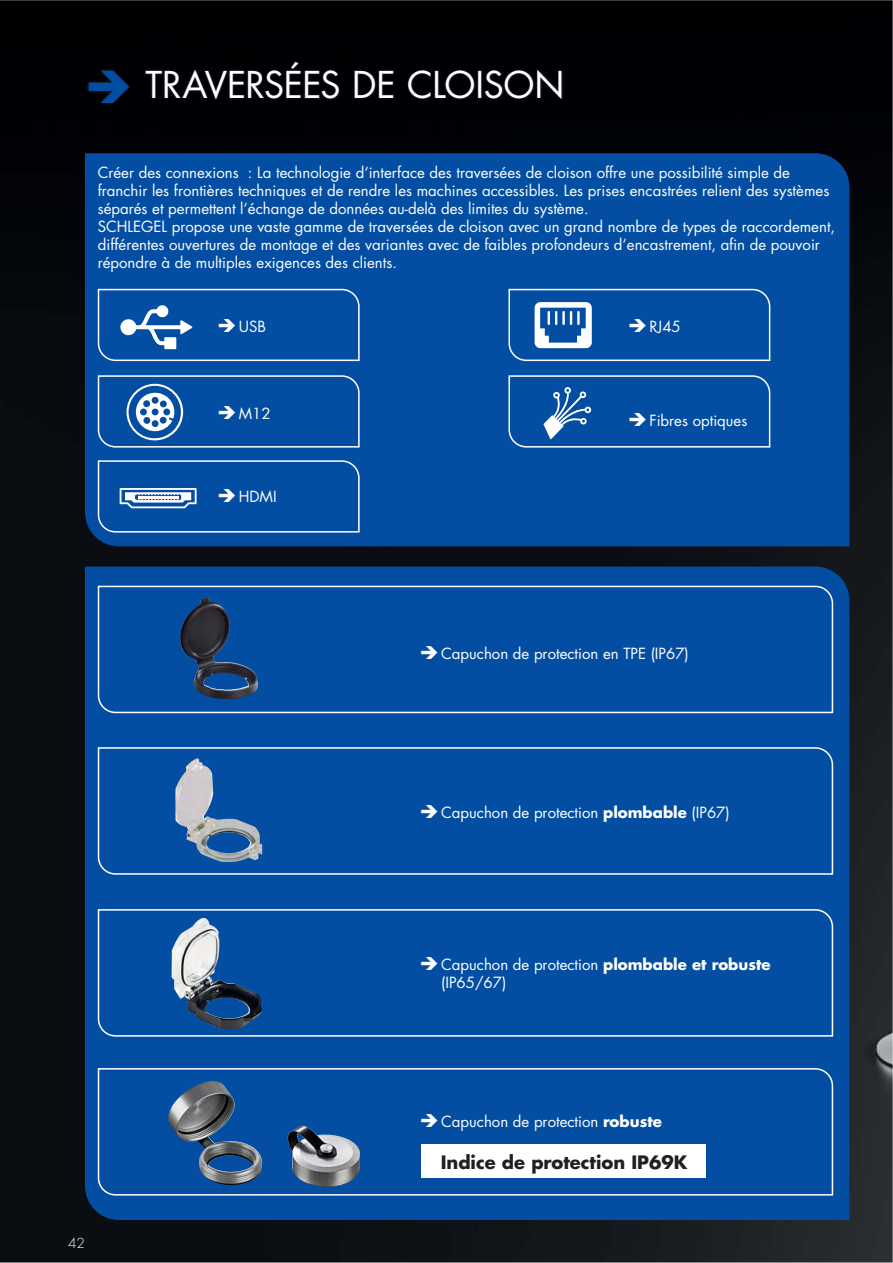
<style>
.page{position:relative;width:893px;height:1263px;background:#fff}
.page>*{position:absolute;margin:0;border:0;box-sizing:border-box;transform-origin:0 0}
.t1{font:36px "Futura Std";letter-spacing:-.01em;color:#fff}
.t2{font:700 18px "Futura Std";color:#231f20}
.t3{font:15px/18px "Futura Std";color:#fff}
.t4{font:300 13.5px "Futura Std";color:#fff}
.s1{font-weight:700}
</style>
<div class="page">
<img style="left:0;top:0;width:893px;height:1263px">
<div style="left:85px;top:567px;width:764px;height:653px;background:#034ea2"></div>
<div style="left:85px;top:153px;width:764px;height:393px;background:#034ea2"></div>
<img style="left:85px;top:67px;width:47px;height:39px">
<div style="left:97px;top:746px;width:737px;height:129px;background:#034ea2"></div>
<div style="left:97px;top:908px;width:737px;height:129px;background:#034ea2"></div>
<div style="left:97px;top:1067px;width:737px;height:129px;background:#034ea2"></div>
<div style="left:97px;top:585px;width:737px;height:129px;background:#034ea2"></div>
<img style="left:175px;top:758px;width:87px;height:106px">
<img style="left:180px;top:598px;width:80px;height:101px">
<img style="left:172px;top:918px;width:90px;height:113px">
<img style="left:167px;top:1081px;width:193px;height:107px">
<img style="left:142px;top:59px;width:424px;height:44px">
<div style="left:421px;top:1144px;width:284px;height:34px;background:#fff"></div>
<svg style="left:89px;top:70px;width:40px;height:33px"></svg>
<svg style="left:421px;top:645px;width:17px;height:14px"></svg>
<svg style="left:97px;top:288px;width:263px;height:74px;background:#1b5eaa"></svg>
<svg style="left:97px;top:375px;width:263px;height:73px;background:#1f61ac"></svg>
<svg style="left:97px;top:460px;width:263px;height:73px;background:#1b5eaa"></svg>
<svg style="left:508px;top:288px;width:263px;height:74px;background:#2163ad"></svg>
<svg style="left:508px;top:375px;width:263px;height:73px;background:#175ca9"></svg>
<svg style="left:421px;top:805px;width:17px;height:13px"></svg>
<svg style="left:421px;top:957px;width:17px;height:13px"></svg>
<svg style="left:421px;top:1114px;width:17px;height:13px"></svg>
<h1 class="t1" style="left:145px;top:68px;width:421px">TRAVERSÉES DE CLOISON</h1>
<p class="t3" style="left:98px;top:165px;width:739px">Créer des connexions : La technologie d‘interface des traversées de cloison offre une possibilité simple de franchir les frontières techniques et de rendre les machines accessibles. Les prises encastrées relient des systèmes séparés et permettent l‘échange de données au-delà des limites du système.<br>SCHLEGEL propose une vaste gamme de traversées de cloison avec un grand nombre de types de raccordement, différentes ouvertures de montage et des variantes avec de faibles profondeurs d‘encastrement, afin de pouvoir répondre à de multiples exigences des clients.</p>
<p class="t3" style="left:239px;top:318px;width:29px">USB</p>
<p class="t3" style="left:239px;top:405px;width:33px">M12</p>
<p class="t3" style="left:239px;top:488px;width:39px">HDMI</p>
<p class="t3" style="left:649px;top:319px;width:33px">RJ45</p>
<p class="t3" style="left:649px;top:413px;width:99px">Fibres optiques</p>
<p class="t4" style="left:68px;top:1237px;width:18px">42</p>
<p class="t3" style="left:441px;top:645px;width:249px">Capuchon de protection en TPE (IP67)</p>
<p class="t3" style="left:441px;top:805px;width:290px">Capuchon de protection <span class="s1">plombable</span> (IP67)</p>
<p class="t3" style="left:441px;top:956px;width:331px">Capuchon de protection <span class="s1">plombable et robuste </span>(IP65/67)</p>
<p class="t3" style="left:441px;top:1113px;width:222px">Capuchon de protection <span class="s1">robuste</span></p>
<p class="t2" style="left:441px;top:1154px;width:248px">Indice de protection IP69K</p>
</div>
